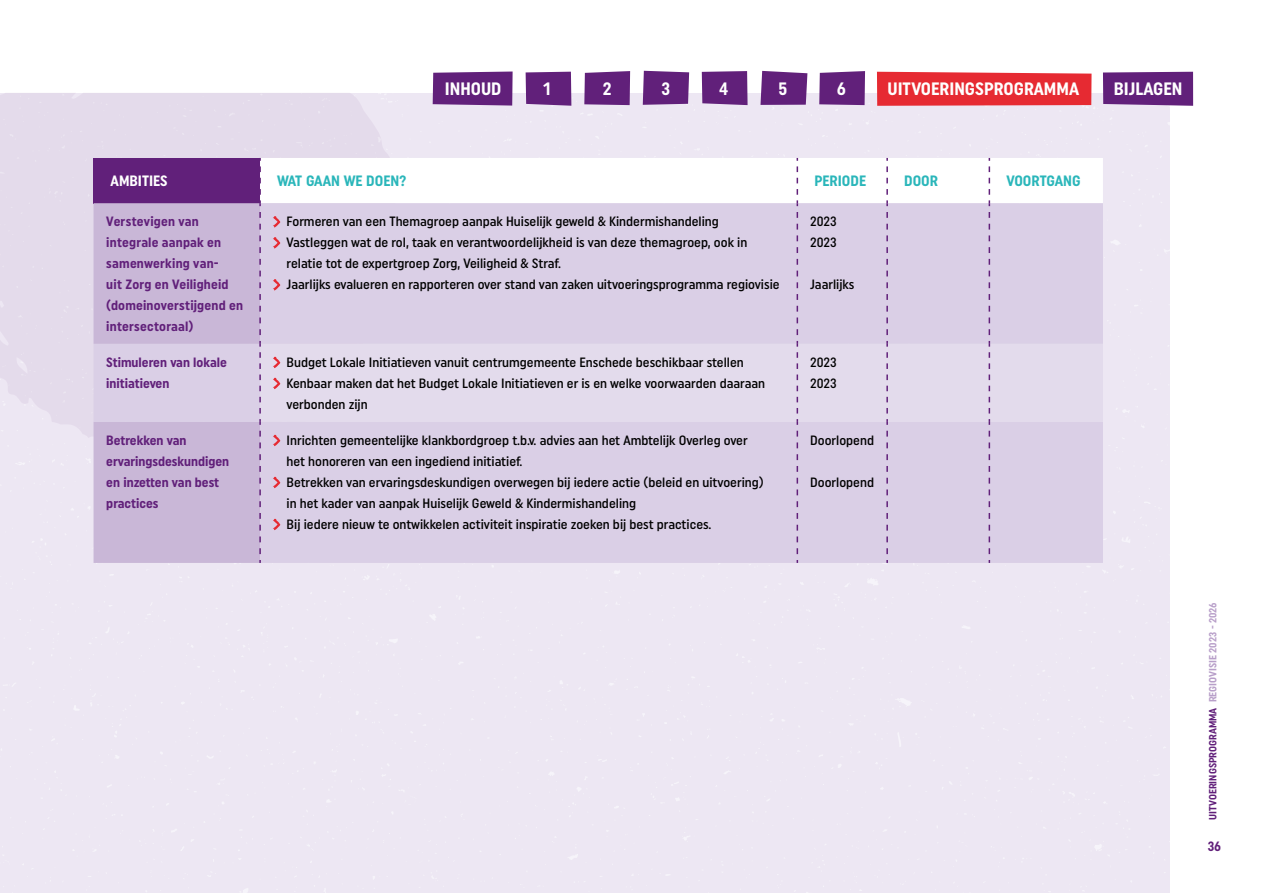
<style>
.page{position:relative;width:1263px;height:893px;background:#fff}
.page>*{position:absolute;margin:0;border:0;box-sizing:border-box;transform-origin:0 0}
.t1{font:700 18px "Uniform Condensed";color:#fff}
.t2{font:700 15px "Uniform Condensed";color:#2ab6ba}
.t3{font:700 15px "Uniform Condensed";color:#fff}
.t4{font:500 13.5px/21px "Uniform Condensed";color:#000}
.t5{font:700 13.5px/21px "Uniform Condensed";letter-spacing:.005em;color:#61207a}
.t6{font:700 10.5px "Uniform Condensed";color:#61207a}
.s1{color:#b89fc9}
</style>
<div class="page">
<svg style="left:1103px;top:72px;width:90px;height:34px;background:#66277e"></svg>
<svg style="left:702px;top:71px;width:45px;height:34px;background:#66287e"></svg>
<svg style="left:643px;top:71px;width:46px;height:34px;background:#682b80"></svg>
<svg style="left:584px;top:71px;width:46px;height:34px;background:#682b80"></svg>
<div style="left:526px;top:72px;width:45px;height:34px;background:#61207a"></div>
<svg style="left:760px;top:71px;width:47px;height:34px;background:#6c2f83"></svg>
<svg style="left:819px;top:71px;width:46px;height:34px;background:#682b80"></svg>
<div style="left:877px;top:72px;width:214px;height:34px;background:#e62a32"></div>
<svg style="left:433px;top:72px;width:80px;height:34px;background:#67297f"></svg>
<svg style="left:0;top:93px;width:396px;height:363px;background:#e4dceb"></svg>
<div style="left:94px;top:158px;width:166px;height:45px;background:#61207a"></div>
<svg style="left:94px;top:203px;width:1009px;height:360px;background:#d5c8e2"></svg>
<div style="left:261px;top:344px;width:842px;height:78px;background:#e3dbec"></div>
<svg style="left:796px;top:341px;width:2px;height:213px"></svg>
<svg style="left:259px;top:341px;width:2px;height:213px"></svg>
<svg style="left:886px;top:341px;width:2px;height:213px"></svg>
<svg style="left:989px;top:341px;width:1px;height:213px"></svg>
<svg style="left:259px;top:158px;width:844px;height:177px"></svg>
<svg style="left:273px;top:357px;width:7px;height:11px"></svg>
<svg style="left:273px;top:378px;width:7px;height:11px"></svg>
<svg style="left:273px;top:435px;width:7px;height:11px"></svg>
<svg style="left:273px;top:477px;width:7px;height:11px"></svg>
<svg style="left:273px;top:519px;width:7px;height:11px"></svg>
<h1 class="t1" style="left:445px;top:77px;width:58px">INHOUD</h1>
<h1 class="t1" style="left:543px;top:77px;width:9px">1</h1>
<h1 class="t1" style="left:603px;top:77px;width:10px">2</h1>
<h1 class="t1" style="left:661px;top:77px;width:10px">3</h1>
<h1 class="t1" style="left:719px;top:77px;width:11px">4</h1>
<h1 class="t1" style="left:778px;top:77px;width:10px">5</h1>
<h1 class="t1" style="left:837px;top:77px;width:11px">6</h1>
<h1 class="t1" style="left:887px;top:77px;width:193px">UITVOERINGSPROGRAMMA</h1>
<h1 class="t1" style="left:1114px;top:77px;width:70px">BIJLAGEN</h1>
<p class="t3" style="left:111px;top:172px;width:59px">AMBITIES</p>
<p class="t2" style="left:277px;top:172px;width:131px">WAT GAAN WE DOEN?</p>
<p class="t2" style="left:814px;top:172px;width:53px">PERIODE</p>
<p class="t2" style="left:904px;top:172px;width:35px">DOOR</p>
<p class="t2" style="left:1006px;top:172px;width:76px">VOORTGANG</p>
<p class="t5" style="left:106px;top:211px;width:138px">Verstevigen van integrale aanpak en samenwerking van-<br>uit Zorg en Veiligheid (domeinoverstijgend en intersectoraal)</p>
<p class="t4" style="left:287px;top:211px;width:434px">Formeren van een Themagroep aanpak Huiselijk geweld &amp; Kindermishandeling</p>
<p class="t4" style="left:810px;top:211px;width:28px">2023</p>
<p class="t4" style="left:810px;top:232px;width:28px">2023</p>
<p class="t4" style="left:810px;top:274px;width:46px">Jaarlijks</p>
<p class="t4" style="left:287px;top:232px;width:462px">Vastleggen wat de rol, taak en verantwoordelijkheid is van deze themagroep, ook in relatie tot de expertgroep Zorg, Veiligheid &amp; Straf.</p>
<p class="t4" style="left:287px;top:274px;width:495px">Jaarlijks evalueren en rapporteren over stand van zaken uitvoeringsprogramma regiovisie</p>
<p class="t5" style="left:106px;top:351px;width:122px">Stimuleren van lokale initiatieven</p>
<p class="t4" style="left:287px;top:352px;width:459px">Budget Lokale Initiatieven vanuit centrumgemeente Enschede beschikbaar stellen</p>
<p class="t4" style="left:287px;top:373px;width:480px">Kenbaar maken dat het Budget Lokale Initiatieven er is en welke voorwaarden daaraan verbonden zijn</p>
<p class="t5" style="left:106px;top:429px;width:124px">Betrekken van ervaringsdeskundigen en inzetten van best practices</p>
<p class="t4" style="left:287px;top:430px;width:463px">Inrichten gemeentelijke klankbordgroep t.b.v. advies aan het Ambtelijk Overleg over het honoreren van een ingediend initiatief.</p>
<p class="t4" style="left:287px;top:472px;width:479px">Betrekken van ervaringsdeskundigen overwegen bij iedere actie (beleid en uitvoering) in het kader van aanpak Huiselijk Geweld &amp; Kindermishandeling</p>
<p class="t4" style="left:287px;top:514px;width:426px">Bij iedere nieuw te ontwikkelen activiteit inspiratie zoeken bij best practices.</p>
<p class="t4" style="left:810px;top:351px;width:28px">2023</p>
<p class="t4" style="left:810px;top:372px;width:28px">2023</p>
<p class="t4" style="left:810px;top:429px;width:65px">Doorlopend</p>
<p class="t4" style="left:810px;top:471px;width:65px">Doorlopend</p>
<p class="t6" style="left:1207px;top:820px;width:219px;rotate:-90deg">UITVOERINGSPROGRAMMA <span class="s1">REGIOVISIE 2023 - 2026</span></p>
<p class="t5" style="left:1208px;top:835px;width:15px">36</p>
</div>
